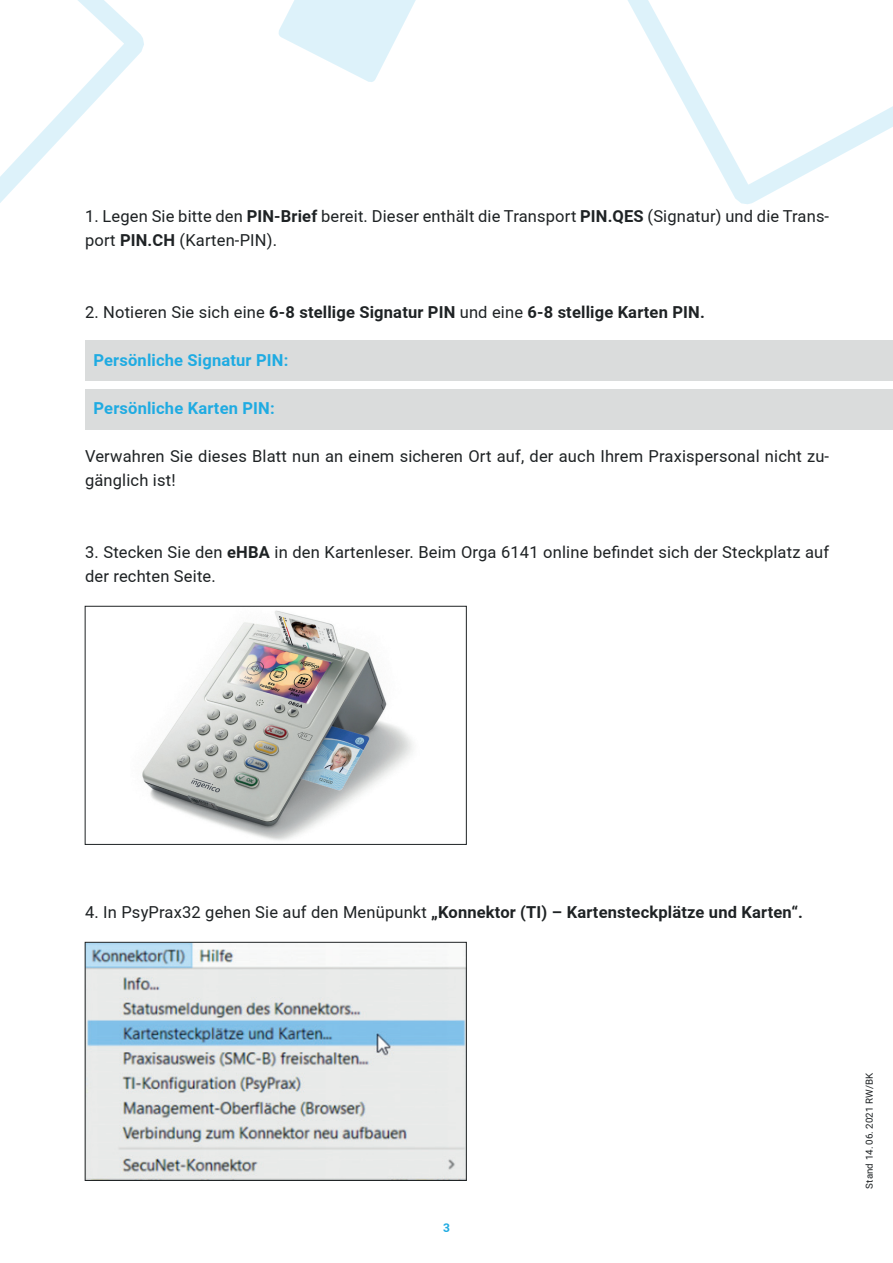
<style>
.page{position:relative;width:893px;height:1263px;background:#fff}
.page>*{position:absolute;margin:0;border:0;box-sizing:border-box;transform-origin:0 0}
.t1{font:16.5px/24px "Roboto";letter-spacing:.01em;color:#1e2224}
.t2{font:700 16.5px "Roboto";letter-spacing:.01em;color:#1e2224}
.t3{font:700 16.5px "Roboto";letter-spacing:.01em;color:#1fabe2}
.t4{font:700 12px "Roboto";color:#1fabe2}
.t5{font:9.75px "Roboto";letter-spacing:.01em;color:#1e2224}
.s1{font-weight:700}
.s2{font-weight:400}
</style>
<div class="page">
<svg style="left:0;top:0;width:144px;height:203px"></svg>
<svg style="left:628px;top:0;width:265px;height:204px"></svg>
<svg style="left:278px;top:0;width:138px;height:82px"></svg>
<div style="left:85px;top:389px;width:808px;height:40px;background:#dadcdc"></div>
<div style="left:85px;top:340px;width:808px;height:41px;background:#dadcdc"></div>
<img style="left:87px;top:944px;width:377px;height:235px">
<div style="left:85px;top:942px;width:381px;height:239px;border:1px solid #1e2224"></div>
<img style="left:142px;top:610px;width:271px;height:231px">
<div style="left:85px;top:606px;width:381px;height:239px;border:1px solid #1e2224"></div>
<p class="t1" style="left:85px;top:204px;width:746px">1. Legen Sie bitte den <span class="s1">PIN-Brief</span> bereit. Dieser enthält die Transport <span class="s1">PIN.QES</span> (Signatur) und die Trans&shy;port <span class="s1">PIN.CH</span> (Karten-PIN).</p>
<p class="t2" style="left:85px;top:302px;width:621px"><span class="s2">2. Notieren Sie sich eine</span> 6-8 stellige Signatur PIN <span class="s2">und eine</span> 6-8 stellige Karten PIN.</p>
<p class="t3" style="left:94px;top:350px;width:196px">Persönliche Signatur PIN:</p>
<p class="t3" style="left:94px;top:398px;width:183px">Persönliche Karten PIN:</p>
<p class="t1" style="left:85px;top:444px;width:746px">Verwahren Sie dieses Blatt nun an einem sicheren Ort auf, der auch Ihrem Praxispersonal nicht zu&shy;gänglich ist!</p>
<p class="t1" style="left:85px;top:540px;width:746px">3. Stecken Sie den <span class="s1">eHBA</span> in den Kartenleser. Beim Orga 6141 online befindet sich der Steckplatz auf der rechten Seite.</p>
<p class="t2" style="left:85px;top:902px;width:719px"><span class="s2">4. In PsyPrax32 gehen Sie auf den Menüpunkt</span> „Konnektor (TI) – Kartensteckplätze und Karten“.</p>
<p class="t4" style="left:443px;top:1220px;width:8px">3</p>
<p class="t5" style="left:863px;top:1188px;width:117px;rotate:-90deg">Stand 14. 06. 2021 RW/BK</p>
</div>
